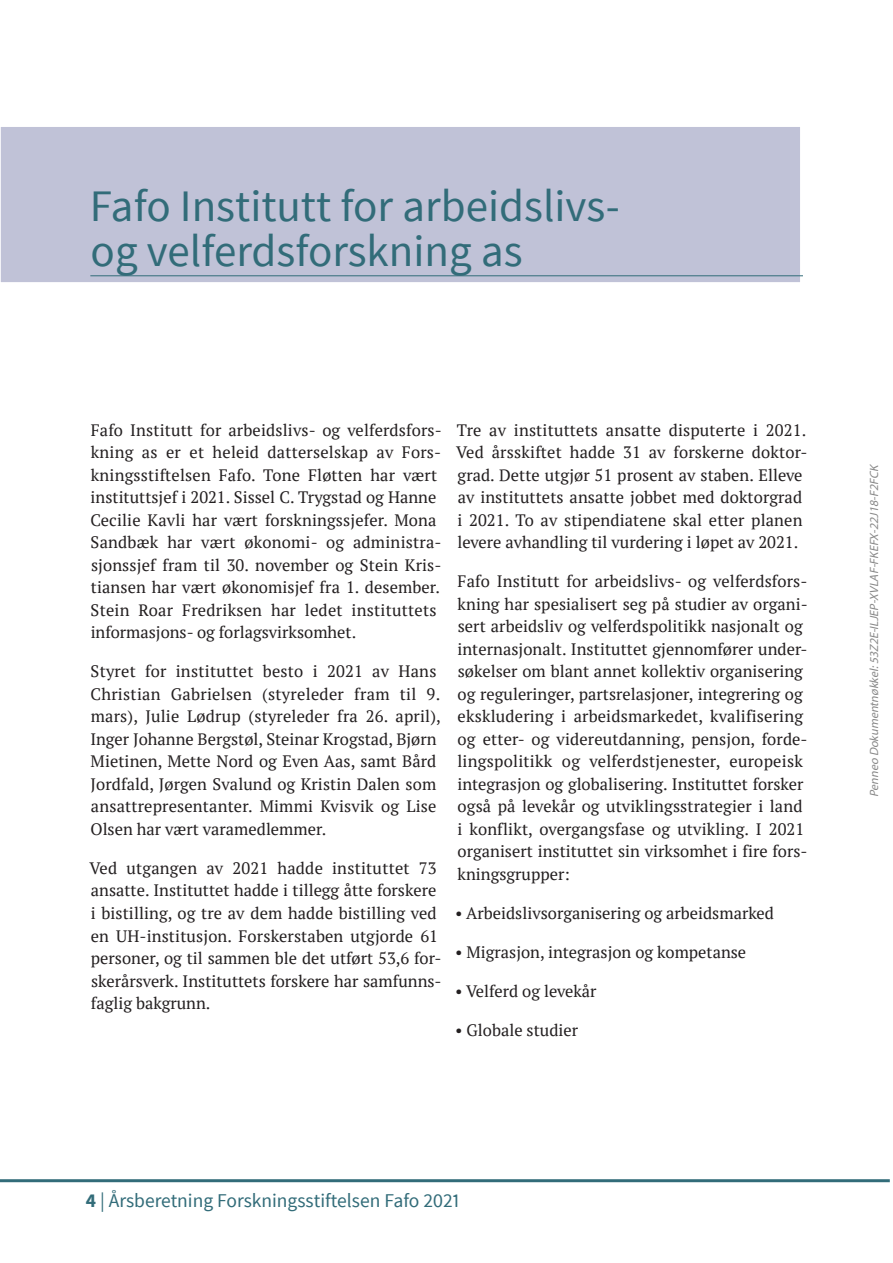
<style>
.page{position:relative;width:893px;height:1263px;background:#fff}
.page>*{position:absolute;margin:0;border:0;box-sizing:border-box;transform-origin:0 0}
.t1{font:45px/45px "Source Sans Pro";color:#326c79}
.t2{font:19.5px "Source Sans Pro";color:#326c79}
.t3{font:16.5px/22.5px "PT Serif";letter-spacing:.005em;color:#231f20}
.t4{font:italic 12px "Myriad Pro";color:#888}
.s1{font-weight:700}
</style>
<div class="page">
<div style="left:0;top:125px;width:801px;height:159px;background:#c0c2d7;border:2px solid #fff"></div>
<hr style="left:0;top:1179px;width:890px;height:3px;background:#326c79">
<hr style="left:90px;top:275px;width:713px;height:1px;background:#326c79">
<h1 class="t1" style="left:90px;top:184px;width:531px">Fafo Institutt for arbeidslivs&shy;og velferdsforskning as</h1>
<p class="t3" style="left:90px;top:419px;width:353px">Fafo Institutt for arbeidslivs- og velferdsfors&shy;kning as er et heleid datterselskap av Fors&shy;kningsstiftelsen Fafo. Tone Fløtten har vært instituttsjef i 2021. Sissel C. Trygstad og Hanne Cecilie Kavli har vært forskningssjefer. Mona Sandbæk har vært økonomi- og administra&shy;sjonssjef fram til 30. november og Stein Kris&shy;tiansen har vært økonomisjef fra 1. desember.<br>Stein Roar Fredriksen har ledet instituttets informasjons- og forlagsvirksomhet.</p>
<p class="t3" style="left:90px;top:661px;width:352px">Styret for instituttet besto i 2021 av Hans Christian Gabrielsen (styreleder fram til 9. mars), Julie Lødrup (styreleder fra 26. april), Inger Johanne Bergstøl, Steinar Krogstad, Bjørn Mietinen, Mette Nord og Even Aas, samt Bård Jordfald, Jørgen Svalund og Kristin Dalen som ansattrepresentanter. Mimmi Kvisvik og Lise Olsen har vært varamedlemmer.</p>
<p class="t3" style="left:90px;top:857px;width:354px">Ved utgangen av 2021 hadde instituttet 73 ansatte. Instituttet hadde i tillegg åtte forskere i bistilling, og tre av dem hadde bistilling ved en UH-institusjon. Forskerstaben utgjorde 61 personer, og til sammen ble det utført 53,6 for&shy;skerårsverk. Instituttets forskere har samfunns&shy;faglig bakgrunn.</p>
<p class="t3" style="left:456px;top:419px;width:353px">Tre av instituttets ansatte disputerte i 2021.<br>Ved årsskiftet hadde 31 av forskerne doktor&shy;grad. Dette utgjør 51 prosent av staben. Elleve av instituttets ansatte jobbet med doktorgrad i 2021. To av stipendiatene skal etter planen levere avhandling til vurdering i løpet av 2021.</p>
<p class="t3" style="left:457px;top:571px;width:352px">Fafo Institutt for arbeidslivs- og velferdsfors&shy;kning har spesialisert seg på studier av organi&shy;sert arbeidsliv og velferdspolitikk nasjonalt og internasjonalt. Instituttet gjennomfører under&shy;søkelser om blant annet kollektiv organisering og reguleringer, partsrelasjoner, integrering og ekskludering i arbeidsmarkedet, kvalifisering og etter- og videreutdanning, pensjon, forde&shy;lingspolitikk og velferdstjenester, europeisk integrasjon og globalisering. Instituttet forsker også på levekår og utviklingsstrategier i land i konflikt, overgangsfase og utvikling. I 2021 organisert instituttet sin virksomhet i fire fors&shy;kningsgrupper:</p>
<p class="t3" style="left:455px;top:902px;width:321px">• Arbeidslivsorganisering og arbeidsmarked</p>
<p class="t3" style="left:455px;top:941px;width:293px">• Migrasjon, integrasjon og kompetanse</p>
<p class="t3" style="left:455px;top:980px;width:143px">• Velferd og levekår</p>
<p class="t3" style="left:455px;top:1019px;width:125px">• Globale studier</p>
<p class="t2" style="left:85px;top:1189px;width:376px"><span class="s1">4</span> | Årsberetning Forskningsstiftelsen Fafo 2021</p>
<p class="t4" style="left:869px;top:797px;width:335px;rotate:-90deg">Penneo Dokumentnøkkel:53Z2E-ILJEP-XVLAF-FKEFX-22J18-F2FCK</p>
</div>
